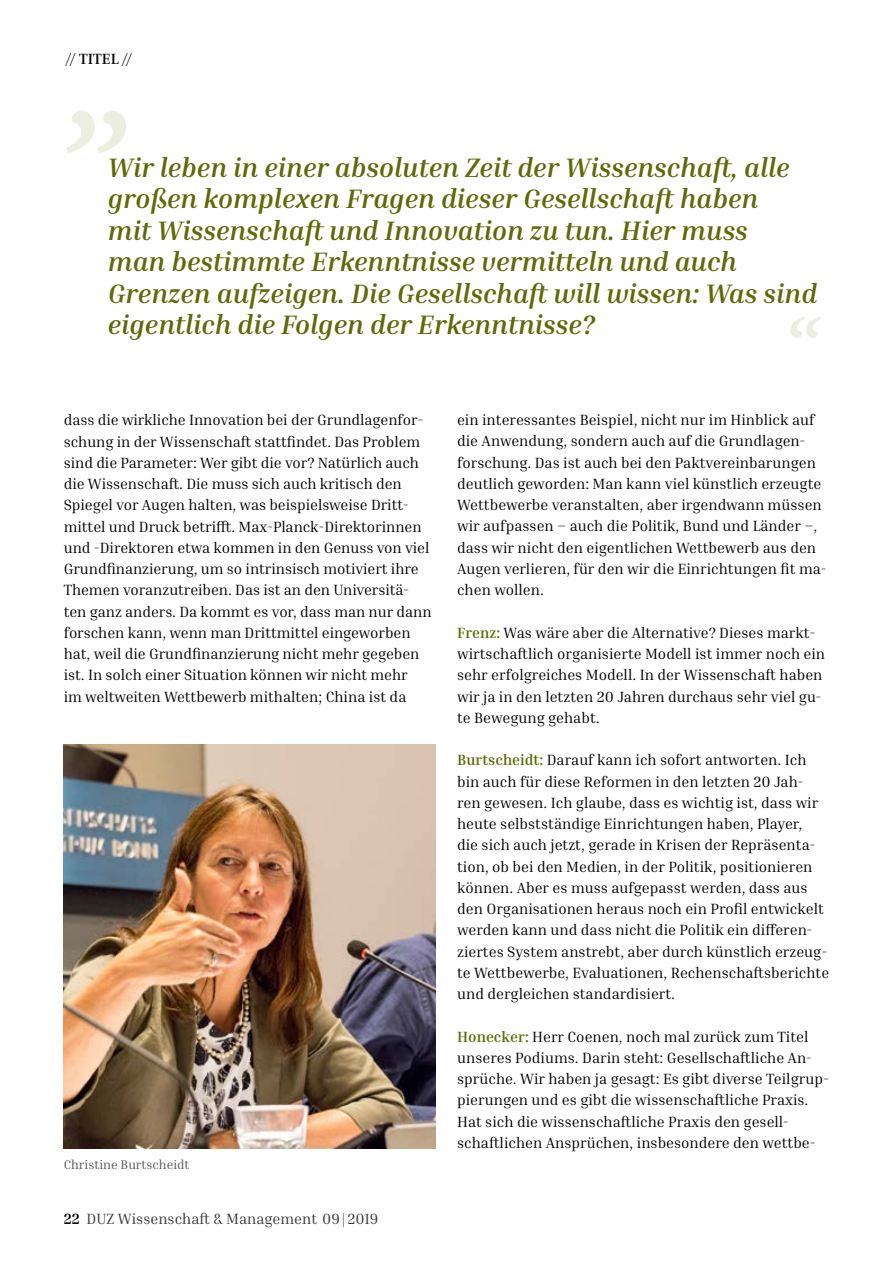
<style>
.page{position:relative;width:893px;height:1263px;background:#fff}
.page>*{position:absolute;margin:0;border:0;box-sizing:border-box;transform-origin:0 0}
.t1{font:italic 700 27px/31.5px "Inria Serif";color:#5e6a07}
.t2{font:15px/21.3px "Inria Serif";color:#000}
.t3{font:15px "Inria Serif";color:#383837}
.t4{font:700 15px "Inria Serif";color:#000}
.t5{font:12.75px "Inria Serif";color:#565656}
.s1{font-weight:700;color:#5e6a07}
.s2{font-weight:700;color:#000}
</style>
<div class="page">
<img style="left:64px;top:744px;width:372px;height:404px">
<svg style="left:66px;top:111px;width:60px;height:42px"></svg>
<svg style="left:790px;top:317px;width:31px;height:21px"></svg>
<p class="t4" style="left:66px;top:49px;width:68px">// TITEL //</p>
<p class="t1" style="left:108px;top:151px;width:711px">Wir leben in einer absoluten Zeit der Wissenschaft, alle großen komplexen Fragen dieser Gesellschaft haben<br>mit Wissenschaft und Innovation zu tun. Hier muss<br>man bestimmte Erkenntnisse vermitteln und auch Grenzen aufzeigen. Die Gesellschaft will wissen: Was sind eigentlich die Folgen der Erkenntnisse?</p>
<p class="t2" style="left:64px;top:409px;width:369px">dass die wirkliche Innovation bei der Grundlagenfor&shy;schung in der Wissenschaft stattfindet. Das Problem sind die Parameter: Wer gibt die vor? Natürlich auch die Wissenschaft. Die muss sich auch kritisch den Spiegel vor Augen halten, was beispielsweise Dritt&shy;mittel und Druck betrifft. Max-Planck-Direktorinnen und -Direktoren etwa kommen in den Genuss von viel Grundfinanzierung, um so intrinsisch motiviert ihre Themen voranzutreiben. Das ist an den Universitä&shy;ten ganz anders. Da kommt es vor, dass man nur dann forschen kann, wenn man Drittmittel eingeworben hat, weil die Grundfinanzierung nicht mehr gegeben ist. In solch einer Situation können wir nicht mehr<br>im weltweiten Wettbewerb mithalten; China ist da</p>
<p class="t2" style="left:457px;top:409px;width:371px">ein interessantes Beispiel, nicht nur im Hinblick auf die Anwendung, sondern auch auf die Grundlagen&shy;forschung. Das ist auch bei den Paktvereinbarungen deutlich geworden: Man kann viel künstlich erzeugte Wettbewerbe veranstalten, aber irgendwann müssen wir aufpassen – auch die Politik, Bund und Länder –, dass wir nicht den eigentlichen Wettbewerb aus den Augen verlieren, für den wir die Einrichtungen fit ma&shy;chen wollen.</p>
<p class="t2" style="left:457px;top:622px;width:370px"><span class="s1">Frenz:</span> Was wäre aber die Alternative? Dieses markt&shy;wirtschaftlich organisierte Modell ist immer noch ein sehr erfolgreiches Modell. In der Wissenschaft haben wir ja in den letzten 20 Jahren durchaus sehr viel gu&shy;te Bewegung gehabt.</p>
<p class="t2" style="left:457px;top:749px;width:374px"><span class="s1">Burtscheidt:</span> Darauf kann ich sofort antworten. Ich bin auch für diese Reformen in den letzten 20 Jah&shy;ren gewesen. Ich glaube, dass es wichtig ist, dass wir heute selbstständige Einrichtungen haben, Player,<br>die sich auch jetzt, gerade in Krisen der Repräsenta&shy;tion, ob bei den Medien, in der Politik, positionieren können. Aber es muss aufgepasst werden, dass aus den Organisationen heraus noch ein Profil entwickelt werden kann und dass nicht die Politik ein differen&shy;ziertes System anstrebt, aber durch künstlich erzeug&shy;te Wettbewerbe, Evaluationen, Rechenschaftsberichte und dergleichen standardisiert.</p>
<p class="t2" style="left:457px;top:1025px;width:373px"><span class="s1">Honecker:</span> Herr Coenen, noch mal zurück zum Titel unseres Podiums. Darin steht: Gesellschaftliche An&shy;sprüche. Wir haben ja gesagt: Es gibt diverse Teilgrup&shy;pierungen und es gibt die wissenschaftliche Praxis.<br>Hat sich die wissenschaftliche Praxis den gesell&shy;schaftlichen Ansprüchen, insbesondere den wettbe-</p>
<p class="t5" style="left:64px;top:1157px;width:127px">Christine Burtscheidt</p>
<p class="t3" style="left:64px;top:1209px;width:316px"><span class="s2">22</span> DUZ Wissenschaft &amp; Management 09|2019</p>
</div>
